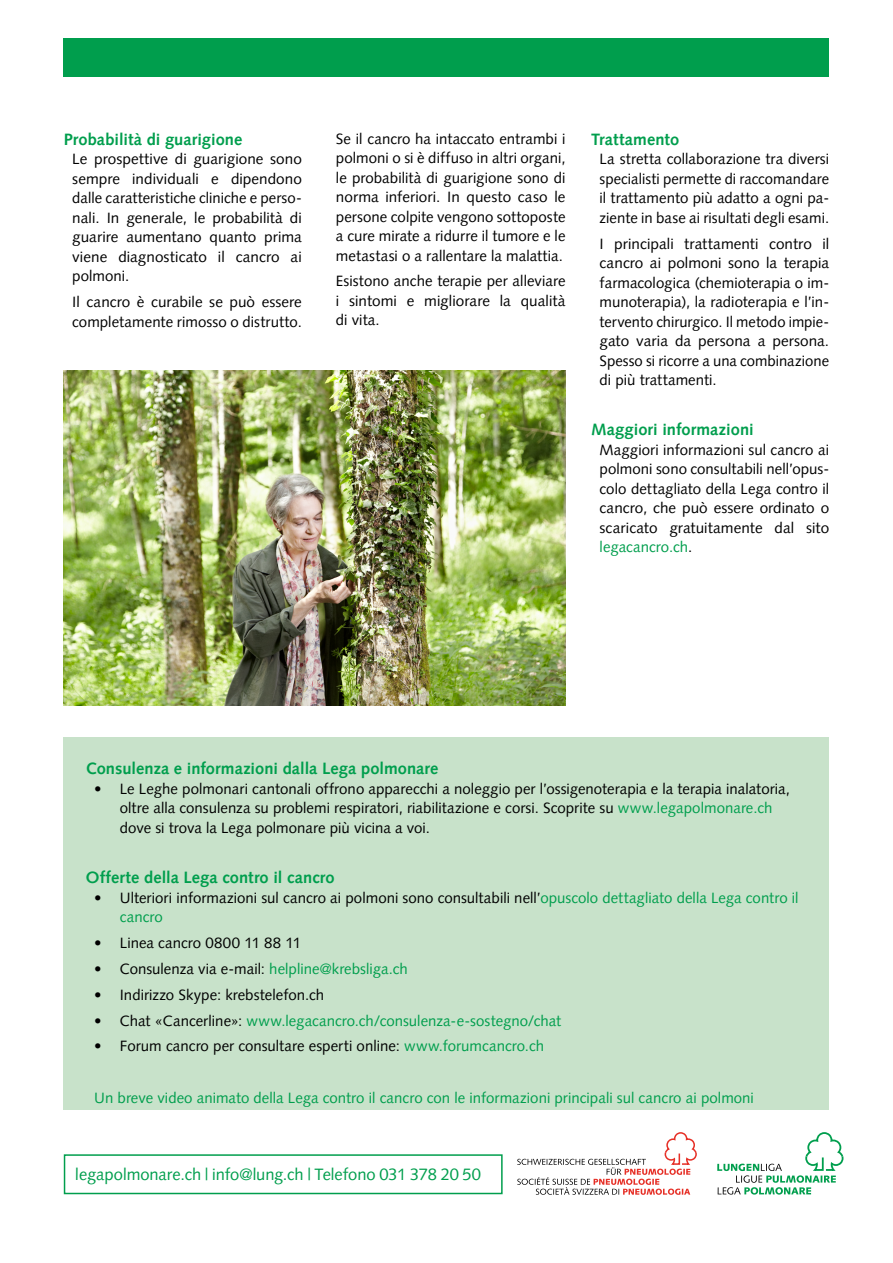
<style>
.page{position:relative;width:893px;height:1263px;background:#fff}
.page>*{position:absolute;margin:0;border:0;box-sizing:border-box;transform-origin:0 0}
.t1{font:700 16.5px "Syntax LT Pro";letter-spacing:.005em;color:#009e4d}
.t2{font:16.5px "Syntax LT Pro";color:#009e4d}
.t3{font:15px/19.5px "Syntax LT Pro";color:#000;text-align:justify}
.t4{font:15px "Syntax LT Pro";color:#009e4d}
.s1{color:#009e4d}
.s2{color:#000}
</style>
<div class="page">
<div style="left:64px;top:737px;width:765px;height:373px;background:#c8e2ca"></div>
<svg style="left:717px;top:1132px;width:126px;height:62px"></svg>
<div style="left:64px;top:38px;width:765px;height:39px;background:#009e4d"></div>
<div style="left:64px;top:1154px;width:439px;height:40px;border:2px solid #009e4d"></div>
<img style="left:64px;top:371px;width:502px;height:334px">
<svg style="left:517px;top:1132px;width:180px;height:62px"></svg>
<p class="t1" style="left:64px;top:129px;width:180px">Probabilità di guarigione</p>
<p class="t3" style="left:72px;top:149px;width:231px">Le prospettive di guarigione sono sempre individuali e dipendono dalle caratteristiche cliniche e perso&shy;nali. In generale, le probabilità di guarire aumentano quanto prima viene diagnosticato il cancro ai polmoni.</p>
<p class="t3" style="left:72px;top:292px;width:231px">Il cancro è curabile se può essere completamente rimosso o distrutto.</p>
<p class="t3" style="left:336px;top:129px;width:231px">Se il cancro ha intaccato entrambi i polmoni o si è diffuso in altri organi, le probabilità di guarigione sono di norma inferiori. In questo caso le persone colpite vengono sottoposte a cure mirate a ridurre il tumore e le metastasi o a rallentare la malattia.</p>
<p class="t3" style="left:336px;top:271px;width:231px">Esistono anche terapie per alleviare i sintomi e migliorare la qualità di vita.</p>
<p class="t1" style="left:591px;top:129px;width:90px">Trattamento</p>
<p class="t3" style="left:600px;top:149px;width:231px">La stretta collaborazione tra diversi specialisti permette di raccomandare il trattamento più adatto a ogni pa&shy;ziente in base ai risultati degli esami.</p>
<p class="t3" style="left:600px;top:234px;width:231px">I principali trattamenti contro il cancro ai polmoni sono la terapia farmacologica (chemioterapia o im&shy;munoterapia), la radioterapia e l’in&shy;tervento chirurgico. Il metodo impie&shy;gato varia da persona a persona.<br>Spesso si ricorre a una combinazione di più trattamenti.</p>
<p class="t1" style="left:591px;top:420px;width:164px">Maggiori informazioni</p>
<p class="t3" style="left:600px;top:440px;width:231px">Maggiori informazioni sul cancro ai polmoni sono consultabili nell’opus&shy;colo dettagliato della Lega contro il cancro, che può essere ordinato o scaricato gratuitamente dal sito <span class="s1">legacancro.ch</span>.</p>
<p class="t1" style="left:86px;top:759px;width:354px">Consulenza e informazioni dalla Lega polmonare</p>
<p class="t3" style="left:120px;top:779px;width:672px;text-align:left;text-indent:-26px">• Le Leghe polmonari cantonali offrono apparecchi a noleggio per l’ossigenoterapia e la terapia inalatoria, oltre alla consulenza su problemi respiratori, riabilitazione e corsi. Scoprite su <span class="s1">www.legapolmonare.ch </span>dove si trova la Lega polmonare più vicina a voi.</p>
<p class="t1" style="left:86px;top:868px;width:250px">Offerte della Lega contro il cancro</p>
<p class="t3" style="left:120px;top:888px;width:680px;text-indent:-26px">• Ulteriori informazioni sul cancro ai polmoni sono consultabili nell’<span class="s1">opuscolo dettagliato della Lega contro il cancro</span></p>
<p class="t3" style="left:94px;top:933px;width:208px">• Linea cancro 0800 11 88 11</p>
<p class="t3" style="left:94px;top:959px;width:315px">• Consulenza via e-mail: <span class="s1">helpline@krebsliga.ch</span></p>
<p class="t3" style="left:94px;top:985px;width:231px">• Indirizzo Skype: krebstelefon.ch</p>
<p class="t4" style="left:94px;top:1011px;width:468px"><span class="s2">• Chat «Cancerline»:</span> www.legacancro.ch/consulenza-e-sostegno/chat</p>
<p class="t3" style="left:94px;top:1036px;width:451px">• Forum cancro per consultare esperti online: <span class="s1">www.forumcancro.ch</span></p>
<p class="t4" style="left:94px;top:1089px;width:661px">Un breve video animato della Lega contro il cancro con le informazioni principali sul cancro ai polmoni</p>
<p class="t2" style="left:75px;top:1165px;width:407px">legapolmonare.ch | info@lung.ch | Telefono 031 378 20 50</p>
</div>
